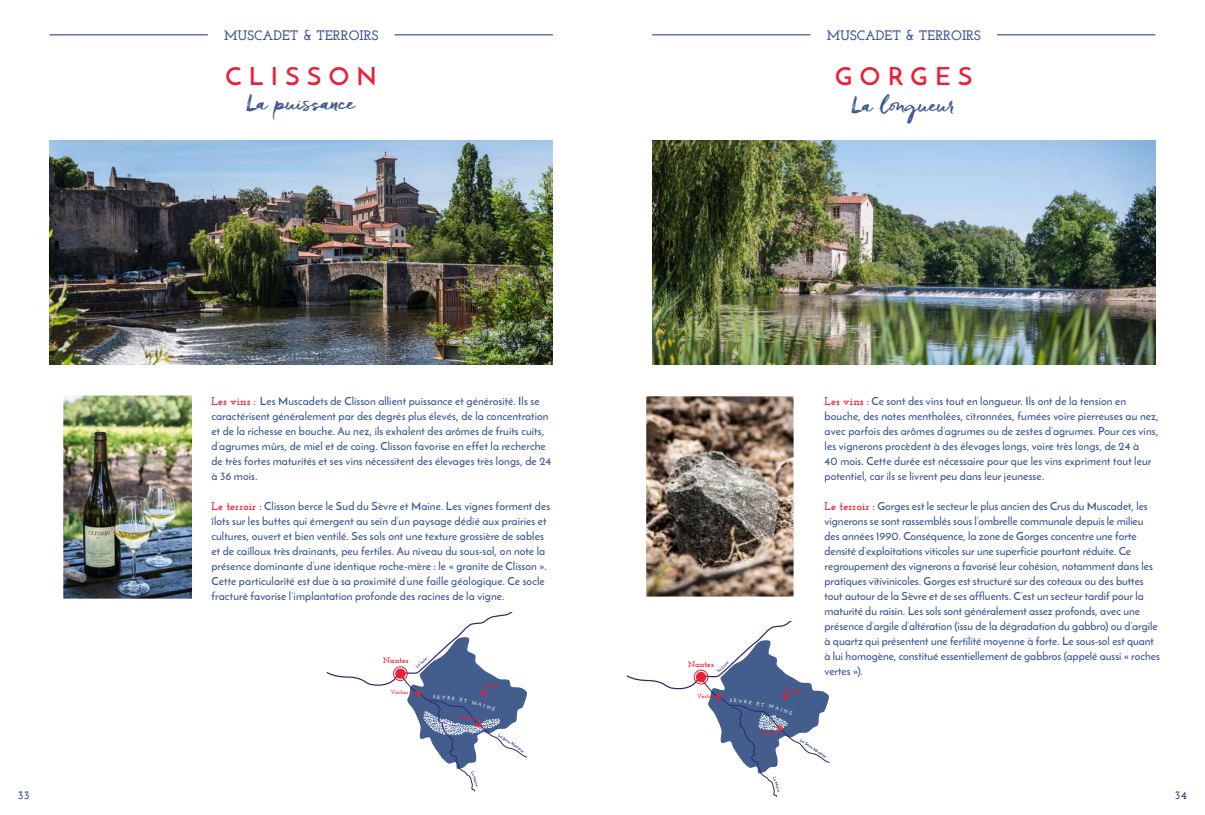
<style>
.page{position:relative;width:1205px;height:815px;background:#fff}
.page>*{position:absolute;margin:0;border:0;box-sizing:border-box;transform-origin:0 0}
.t1{font:600 25px "Josefin Sans";letter-spacing:.3em;color:#ed1e35}
.t2{font:22.5px "Freeland";letter-spacing:-.02em;color:#405896}
.t3{font:700 13.75px "Josefin Slab";color:#405896}
.t4{font:600 11.25px/15px "Josefin Sans";letter-spacing:.005em;color:#405896}
.t5{font:600 11.25px "Josefin Slab";color:#001e71}
.t6{font:700 8.25px "Josefin Slab";color:#ed1e35}
.t7{font:700 8.12px "Josefin Slab";color:#ed1e35}
.t8{font:700 5.88px "Josefin Slab";color:#ed1e35}
.t9{font:600 4.12px "Josefin Sans";color:#001e71}
.s1{font-family:"Josefin Slab";font-weight:700;color:#ed1e35}
</style>
<div class="page">
<hr style="left:50px;top:34px;width:158px;height:1px;background:#405896">
<hr style="left:652px;top:34px;width:158px;height:1px;background:#405896">
<hr style="left:394px;top:34px;width:159px;height:1px;background:#405896">
<hr style="left:997px;top:34px;width:158px;height:1px;background:#405896">
<img style="left:50px;top:140px;width:503px;height:225px">
<img style="left:65px;top:397px;width:126px;height:200px">
<div style="left:50px;top:382px;width:156px;height:230px;border:14px solid #fff"></div>
<img style="left:652px;top:140px;width:503px;height:225px">
<img style="left:647px;top:398px;width:145px;height:197px">
<div style="left:632px;top:383px;width:175px;height:227px;border:14px solid #fff"></div>
<svg style="left:326px;top:612px;width:201px;height:180px"></svg>
<svg style="left:626px;top:622px;width:204px;height:175px"></svg>
<p class="t3" style="left:224px;top:27px;width:156px">MUSCADET &amp; TERROIRS</p>
<p class="t3" style="left:827px;top:27px;width:156px">MUSCADET &amp; TERROIRS</p>
<h1 class="t1" style="left:225px;top:61px;width:153px">CLISSON</h1>
<h2 class="t2" style="left:247px;top:88px;width:110px">La puissance</h2>
<h1 class="t1" style="left:835px;top:61px;width:139px">GORGES</h1>
<h2 class="t2" style="left:852px;top:90px;width:105px">La longueur</h2>
<p class="t4" style="left:211px;top:393px;width:341px"><span class="s1">Les vins :</span> Les Muscadets de Clisson allient puissance et générosité. Ils se caractérisent généralement par des degrés plus élevés, de la concentration et de la richesse en bouche. Au nez, ils exhalent des arômes de fruits cuits, d’agrumes mûrs, de miel et de coing. Clisson favorise en effet la recherche de très fortes maturités et ses vins nécessitent des élevages très longs, de 24 à 36 mois.</p>
<p class="t4" style="left:211px;top:498px;width:340px"><span class="s1">Le terroir :</span> Clisson berce le Sud du Sèvre et Maine. Les vignes forment des îlots sur les buttes qui émergent au sein d’un paysage dédié aux prairies et cultures, ouvert et bien ventilé. Ses sols ont une texture grossière de sables et de cailloux très drainants, peu fertiles. Au niveau du sous-sol, on note la présence dominante d’une identique roche-mère : le « granite de Clisson ».<br>Cette particularité est due à sa proximité d’une faille géologique. Ce socle fracturé favorise l’implantation profonde des racines de la vigne.</p>
<p class="t9" style="left:415px;top:665px;width:15px;rotate:-41deg">La Loire</p>
<p class="t7" style="left:383px;top:656px;width:27px">Nantes</p>
<p class="t8" style="left:391px;top:689px;width:19px">Vertou</p>
<p class="t8" style="left:483px;top:682px;width:17px">Vallet</p>
<p class="t6" style="left:688px;top:660px;width:27px">Nantes</p>
<p class="t9" style="left:716px;top:669px;width:15px;rotate:-41deg">La Loire</p>
<p class="t8" style="left:697px;top:692px;width:19px">Vertou</p>
<p class="t8" style="left:784px;top:687px;width:18px">Vallet</p>
<p class="t4" style="left:824px;top:393px;width:336px"><span class="s1">Les vins :</span> Ce sont des vins tout en longueur. Ils ont de la tension en bouche, des notes mentholées, citronnées, fumées voire pierreuses au nez, avec parfois des arômes d’agrumes ou de zestes d’agrumes. Pour ces vins, les vignerons procèdent à des élevages longs, voire très longs, de 24 à<br>40 mois. Cette durée est nécessaire pour que les vins expriment tout leur potentiel, car ils se livrent peu dans leur jeunesse.</p>
<p class="t4" style="left:824px;top:498px;width:337px"><span class="s1">Le terroir :</span> Gorges est le secteur le plus ancien des Crus du Muscadet, les vignerons se sont rassemblés sous l’ombrelle communale depuis le milieu des années 1990. Conséquence, la zone de Gorges concentre une forte densité d’exploitations viticoles sur une superficie pourtant réduite. Ce regroupement des vignerons a favorisé leur cohésion, notamment dans les pratiques vitivinicoles. Gorges est structuré sur des coteaux ou des buttes tout autour de la Sèvre et de ses affluents. C’est un secteur tardif pour la maturité du raisin. Les sols sont généralement assez profonds, avec une présence d’argile d’altération (issu de la dégradation du gabbro) ou d’argile à quartz qui présentent une fertilité moyenne à forte. Le sous-sol est quant à lui homogène, constitué essentiellement de gabbros (appelé aussi « roches vertes »).</p>
<p class="t8" style="left:459px;top:715px;width:18px">Clisson</p>
<p class="t9" style="left:500px;top:732px;width:32px;rotate:34deg">La Sèvre Nantaise</p>
<p class="t8" style="left:760px;top:730px;width:19px">Clisson</p>
<p class="t9" style="left:802px;top:737px;width:32px;rotate:34deg">La Sèvre Nantaise</p>
<p class="t5" style="left:18px;top:788px;width:13px">33</p>
<p class="t5" style="left:1175px;top:788px;width:13px">34</p>
</div>
